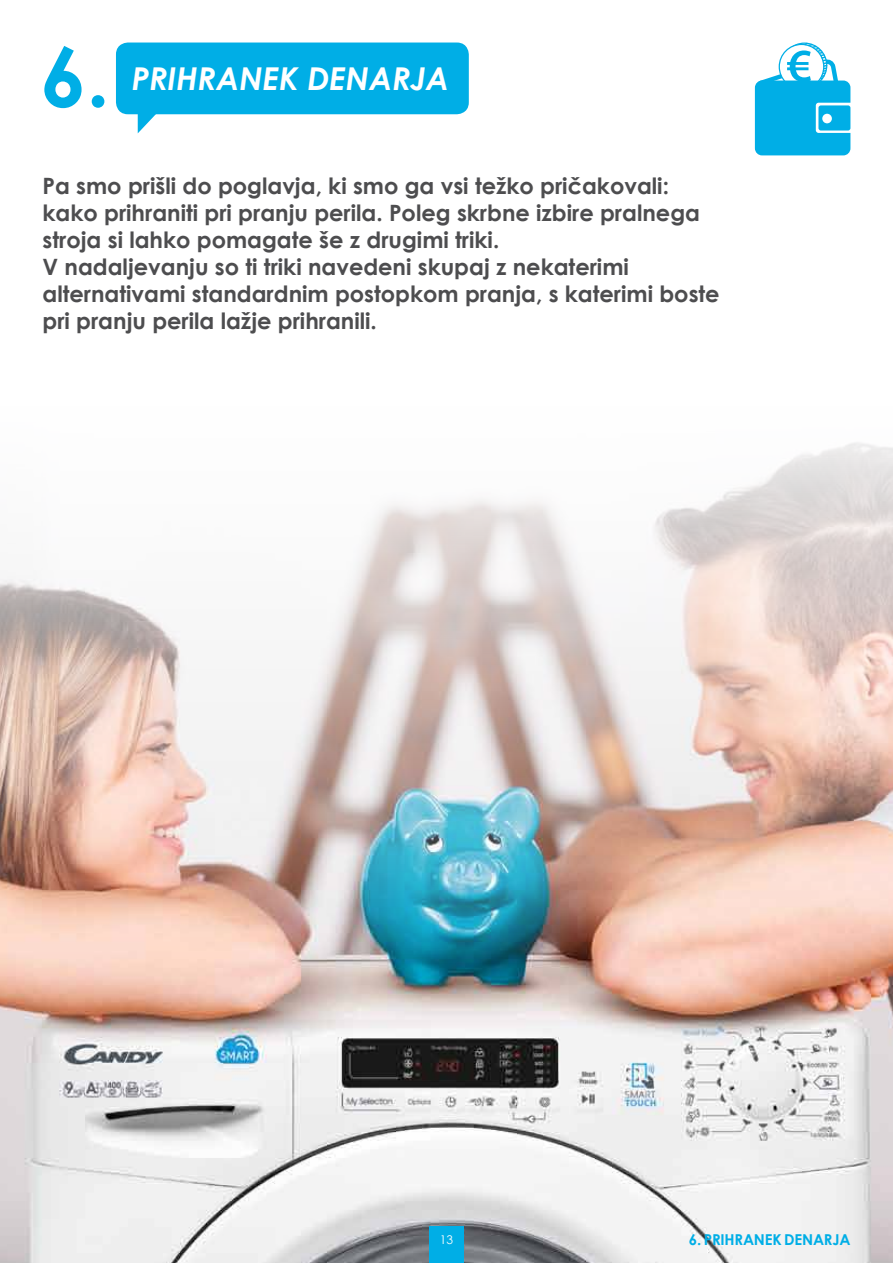
<style>
.page{position:relative;width:893px;height:1263px;background:#fff}
.page>*{position:absolute;margin:0;border:0;box-sizing:border-box;transform-origin:0 0}
.t1{font:700 82.5px "Century Gothic";color:#00aee6}
.t2{font:italic 700 31.5px "Century Gothic";color:#fff}
.t3{font:700 22.5px/27px "Century Gothic";color:#4d4d4f}
.t4{font:700 15px "Century Gothic";letter-spacing:-.015em;color:#00aee6}
.t5{font:12px "Century Gothic";color:#fff}
</style>
<div class="page">
<img style="left:0;top:442px;width:893px;height:821px">
<svg style="left:754px;top:43px;width:96px;height:112px"></svg>
<div style="left:116px;top:43px;width:353px;height:71px;background:#00aee6;border-radius:12px"></div>
<svg style="left:138px;top:114px;width:36px;height:19px"></svg>
<div style="left:429px;top:1226px;width:34px;height:37px;background:#00aee6"></div>
<h1 class="t1" style="left:40px;top:14px;width:71px">6.</h1>
<h2 class="t2" style="left:132px;top:55px;width:319px">PRIHRANEK DENARJA</h2>
<p class="t3" style="left:43px;top:171px;width:679px">Pa smo prišli do poglavja, ki smo ga vsi težko pričakovali: kako prihraniti pri pranju perila. Poleg skrbne izbire pralnega stroja si lahko pomagate še z drugimi triki.<br>V nadaljevanju so ti triki navedeni skupaj z nekaterimi alternativami standardnim postopkom pranja, s katerimi boste pri pranju perila lažje prihranili.</p>
<p class="t5" style="left:440px;top:1231px;width:15px">13</p>
<p class="t4" style="left:689px;top:1228px;width:163px">6. PRIHRANEK DENARJA</p>
</div>
